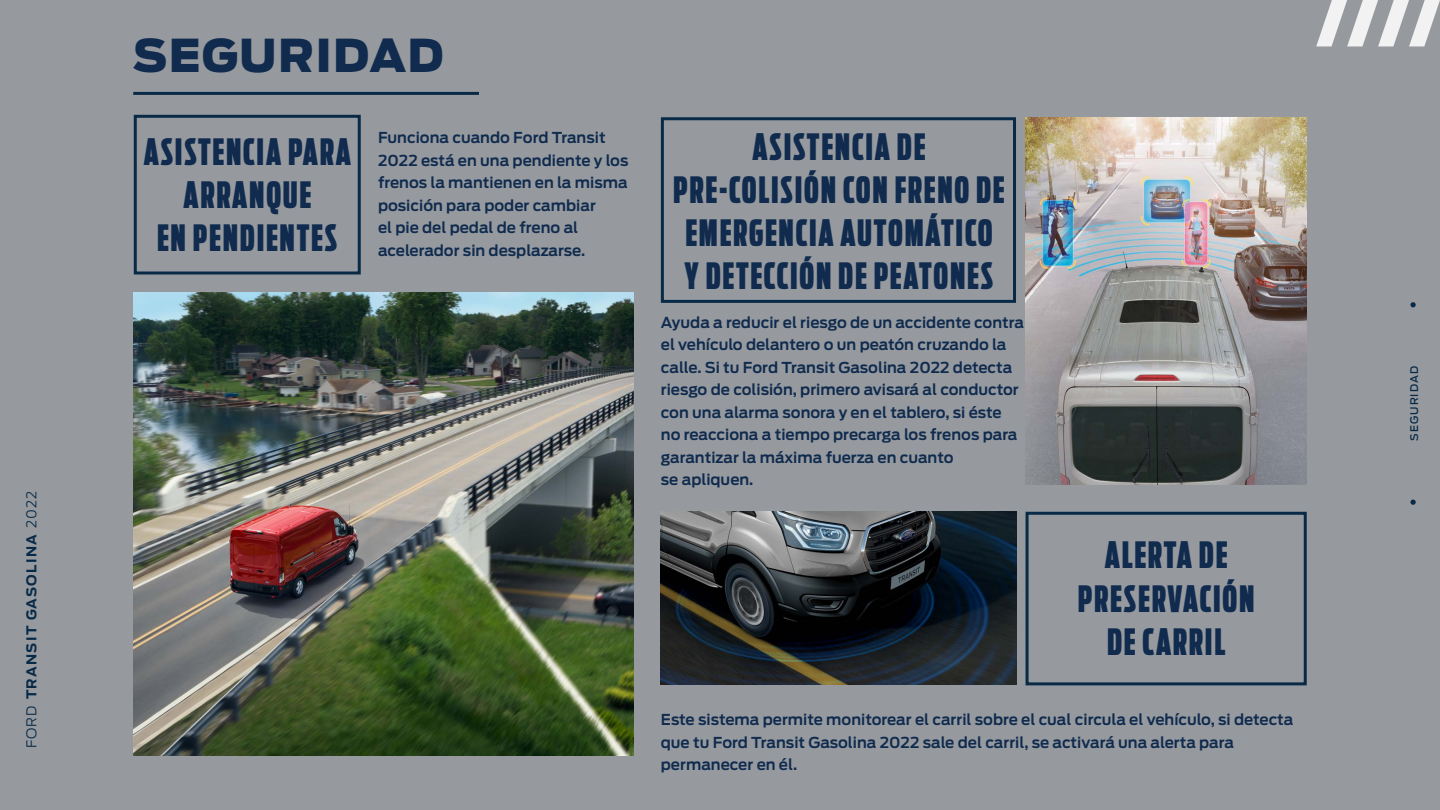
<style>
.page{position:relative;width:1440px;height:810px;background:#969a9f}
.page>*{position:absolute;margin:0;border:0;box-sizing:border-box;transform-origin:0 0}
.TITULO{font:900 45px "Ford Antenna";letter-spacing:.03em;color:#102b4e}
.SUBTITULO{font:900 36px/43.2px "Ford Antenna Comp";letter-spacing:.05em;color:#102b4e;text-align:center}
.CUERPO{font:600 15px/22.5px "Ford Antenna";color:#102b4e}
.CUERPO-2{font:700 13.5px "Ford Antenna";letter-spacing:.1em;color:#092a46}
.CUERPO-3{font:500 10.5px "Ford Antenna";letter-spacing:.1em;color:#092a46}
.s1{font-weight:300}
</style>
<div class="page">
<img style="left:133px;top:293px;width:500px;height:462px">
<svg style="left:1316px;top:0;width:124px;height:46px"></svg>
<hr style="left:133px;top:92px;width:346px;height:3px;background:#092a46">
<img style="left:1026px;top:117px;width:281px;height:368px">
<img style="left:661px;top:512px;width:355px;height:172px">
<div style="left:1026px;top:512px;width:281px;height:173px;border:3px solid #092a46"></div>
<div style="left:134px;top:115px;width:227px;height:159px;border:3px solid #092a46"></div>
<div style="left:661px;top:117px;width:355px;height:186px;border:3px solid #092a46"></div>
<svg style="left:1410px;top:302px;width:6px;height:5px"></svg>
<svg style="left:1410px;top:500px;width:6px;height:5px"></svg>
<p class="CUERPO-2" style="left:19px;top:748px;width:259px;rotate:-90deg"><span class="s1">FORD</span> TRANSIT GASOLINA <span class="s1">2022</span></p>
<p class="TITULO" style="left:133px;top:14px;width:312px">SEGURIDAD</p>
<p class="SUBTITULO" style="left:144px;top:126px;width:209px">ASISTENCIA PARA<br>ARRANQUE</p>
<p class="SUBTITULO" style="left:157px;top:213px;width:182px">EN PENDIENTES</p>
<p class="CUERPO" style="left:378px;top:125px;width:252px">Funciona cuando Ford Transit<br>2022 está en una pendiente y los frenos la mantienen en la misma posición para poder cambiar<br>el pie del pedal de freno al acelerador sin desplazarse.</p>
<p class="SUBTITULO" style="left:673px;top:121px;width:333px">ASISTENCIA DE<br>PRE-COLISIÓN CON FRENO DE<br>EMERGENCIA AUTOMÁTICO<br>Y DETECCIÓN DE PEATONES</p>
<p class="CUERPO" style="left:661px;top:309px;width:365px">Ayuda a reducir el riesgo de un accidente contra el vehículo delantero o un peatón cruzando la calle. Si tu Ford Transit Gasolina 2022 detecta riesgo de colisión, primero avisará al conductor con una alarma sonora y en el tablero, si éste no reacciona a tiempo precarga los frenos para garantizar la máxima fuerza en cuanto<br>se apliquen.</p>
<p class="SUBTITULO" style="left:1078px;top:530px;width:178px">ALERTA DE<br>PRESERVACIÓN<br>DE CARRIL</p>
<p class="CUERPO" style="left:661px;top:707px;width:634px">Este sistema permite monitorear el carril sobre el cual circula el vehículo, si detecta que tu Ford Transit Gasolina 2022 sale del carril, se activará una alerta para permanecer en él.</p>
<p class="CUERPO-3" style="left:1405px;top:441px;width:76px;rotate:-90deg">SEGURIDAD</p>
</div>
